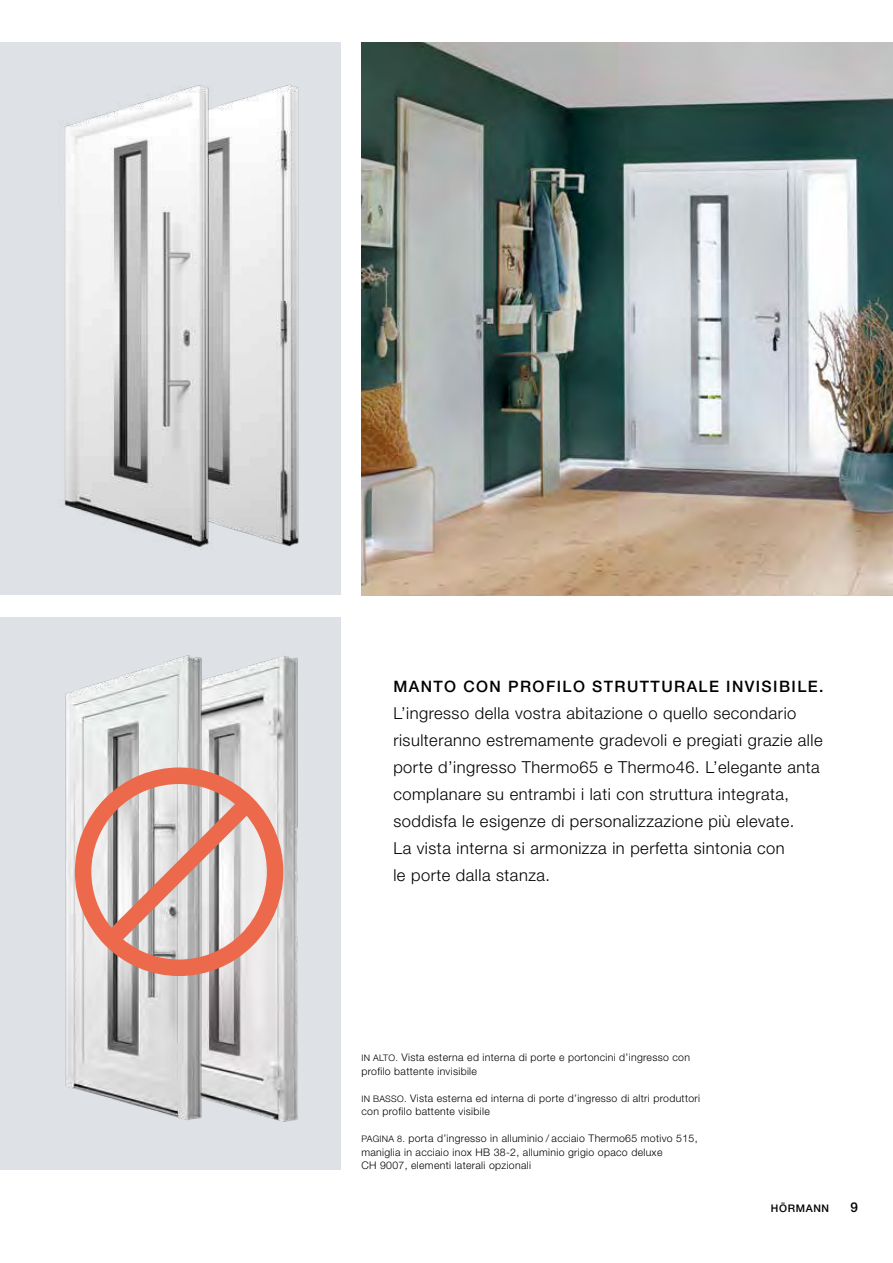
<style>
.page{position:relative;width:893px;height:1263px;background:#fff}
.page>*{position:absolute;margin:0;border:0;box-sizing:border-box;transform-origin:0 0}
.t1{font:300 16.5px/27px "Hoermann Helvetica Neue";letter-spacing:.03em;color:#000}
.t2{font:500 15.75px "Hoermann Helvetica Neue";letter-spacing:.09em;color:#000}
.t3{font:500 13.5px "Hoermann Helvetica Neue";color:#000}
.t4{font:300 10.5px/13.5px "Hoermann Helvetica Neue";letter-spacing:.03em;color:#000}
.t5{font:500 10.5px "Hoermann Helvetica Neue";letter-spacing:.06em;color:#000}
.s1{font-size:9px}
</style>
<div class="page">
<div style="left:0;top:43px;width:340px;height:552px;background:#dee2e6"></div>
<div style="left:0;top:617px;width:340px;height:552px;background:#dee2e6"></div>
<img style="left:205px;top:656px;width:93px;height:466px">
<img style="left:65px;top:655px;width:140px;height:465px">
<img style="left:361px;top:43px;width:532px;height:552px">
<img style="left:216px;top:84px;width:83px;height:463px">
<img style="left:61px;top:85px;width:155px;height:465px">
<svg style="left:75px;top:767px;width:208px;height:209px"></svg>
<h2 class="t2" style="left:393px;top:675px;width:432px">MANTO CON PROFILO STRUTTURALE INVISIBILE.</h2>
<p class="t1" style="left:393px;top:699px;width:431px">L’ingresso della vostra abitazione o quello secondario risulteranno estremamente gradevoli e pregiati grazie alle porte d’ingresso Thermo65 e Thermo46. L’elegante anta complanare su entrambi i lati con struttura integrata, soddisfa le esigenze di personalizzazione più elevate.<br>La vista interna si armonizza in perfetta sintonia con<br>le porte dalla stanza.</p>
<p class="t4" style="left:361px;top:1050px;width:330px"><span class="s1">IN ALTO.</span> Vista esterna ed interna di porte e portoncini d’ingresso con profilo battente invisibile</p>
<p class="t4" style="left:361px;top:1091px;width:340px"><span class="s1">IN BASSO.</span> Vista esterna ed interna di porte d’ingresso di altri produttori con profilo battente visibile</p>
<p class="t4" style="left:361px;top:1131px;width:338px"><span class="s1">PAGINA 8.</span> porta d’ingresso in alluminio / acciaio Thermo65 motivo 515, maniglia in acciaio inox HB 38-2, alluminio grigio opaco deluxe<br>CH 9007, elementi laterali opzionali</p>
<p class="t5" style="left:771px;top:1201px;width:60px">HÖRMANN</p>
<p class="t3" style="left:850px;top:1198px;width:9px">9</p>
</div>
